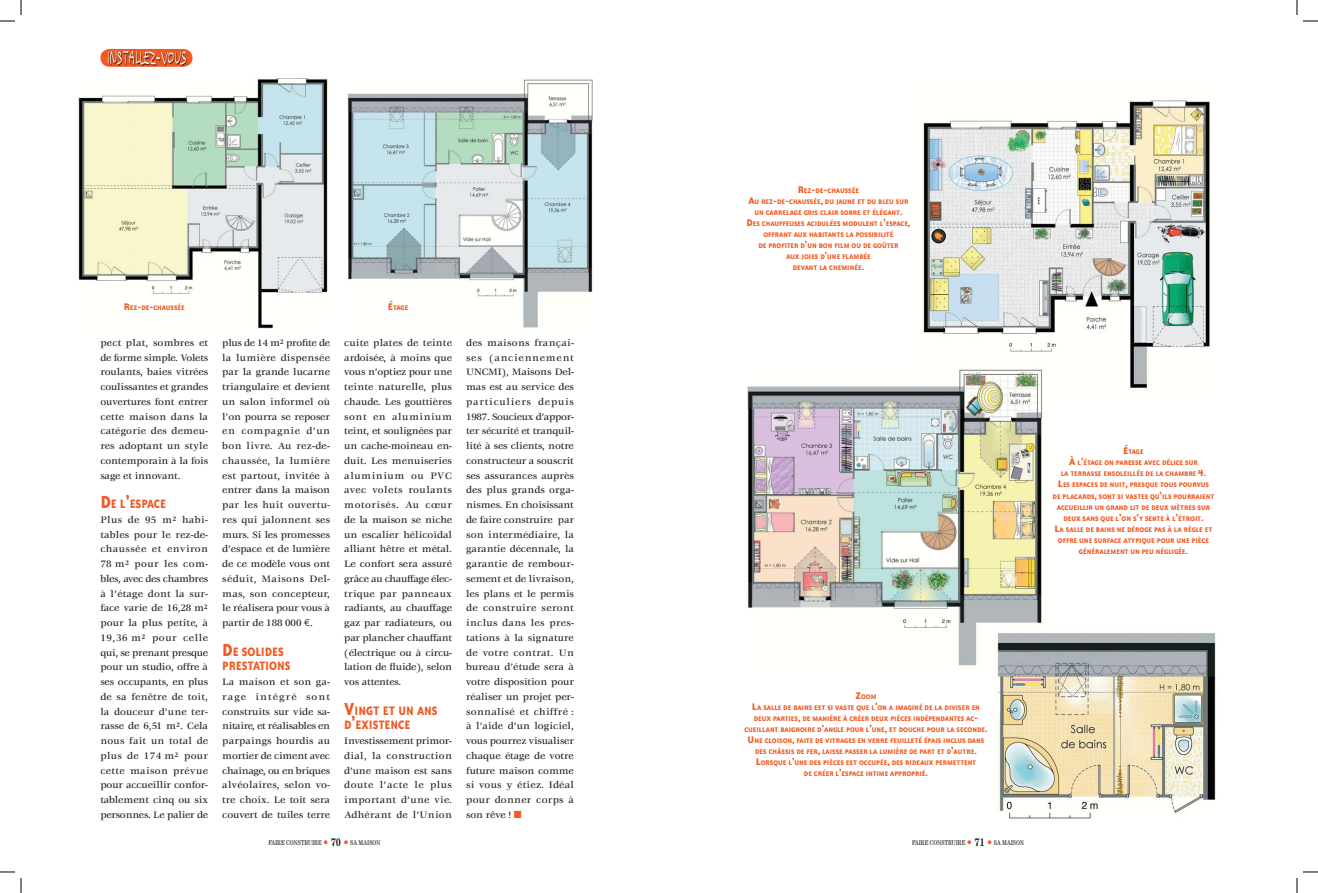
<style>
.page{position:relative;width:1318px;height:893px;background:#fff}
.page>*{position:absolute;margin:0;border:0;box-sizing:border-box;transform-origin:0 0}
.t1{font:700 14px/14.7px "Bailey Sans ITC";color:#f15a22;scale:.9 1}
.t2{font:500 10.2px/14.7px "Veljovic";letter-spacing:-.01em;color:#231f20;text-align:justify}
.t3{font:700 7.7px/11px "Bailey Sans ITC";color:#f15a22;text-align:center}
.t4{font:condensed 7px "Century";color:#231f20;scale:.95 1}
.s1{font-size:11px}
.s2{font-size:20px}
.s3{font-family:"Euro Mono";font-weight:400}
.s4{color:#f15a22}
.s5{font-size:11px;color:#f15a22}
.s6{font-weight:700;font-size:11px}
</style>
<div class="page">
<img style="left:100px;top:49px;width:92px;height:18px">
<img style="left:347px;top:79px;width:247px;height:249px">
<img style="left:78px;top:78px;width:250px;height:251px">
<img style="left:923px;top:99px;width:287px;height:289px">
<img style="left:747px;top:363px;width:303px;height:303px">
<img style="left:993px;top:628px;width:224px;height:190px">
<svg style="left:1303px;top:20px;width:15px;height:2px"></svg>
<svg style="left:1303px;top:871px;width:15px;height:1px"></svg>
<svg style="left:0;top:0;width:22px;height:22px"></svg>
<svg style="left:0;top:871px;width:22px;height:21px"></svg>
<svg style="left:1296px;top:0;width:1px;height:15px"></svg>
<svg style="left:1296px;top:878px;width:1px;height:14px"></svg>
<p class="t3" style="left:124px;top:303px;width:63px"><span class="s1">R</span>EZ<span class="s1">-</span>DE<span class="s1">-</span>CHAUSSÉE</p>
<p class="t3" style="left:388px;top:303px;width:22px"><span class="s1">É</span>TAGE</p>
<p class="t2" style="left:100px;top:336px;width:109px">pect plat, sombres et de forme simple. Volets roulants, baies vitrées coulissantes et grandes ouvertures font entrer cette maison dans la catégorie des demeu&shy;res adoptant un style contemporain à la fois sage et innovant.</p>
<h1 class="t1" style="left:100px;top:498px;width:74px"><span class="s2">D</span>E L<span class="s2">’</span>ESPACE</h1>
<p class="t2" style="left:100px;top:513px;width:109px">Plus de 95 m² habi&shy;tables pour le rez-de&shy;chaussée et environ 78 m² pour les com&shy;bles, avec des chambres à l’étage dont la sur&shy;face varie de 16,28 m² pour la plus petite, à 19,36 m² pour celle qui, se prenant presque pour un studio, offre à ses occupants, en plus de sa fenêtre de toit, la douceur d’une ter&shy;rasse de 6,51 m². Cela nous fait un total de plus de 174 m² pour cette maison prévue pour accueillir confor&shy;tablement cinq ou six personnes. Le palier de</p>
<p class="t2" style="left:222px;top:336px;width:109px">plus de 14 m² profite de la lumière dispensée par la grande lucarne triangulaire et devient un salon informel où l’on pourra se reposer en compagnie d’un bon livre. Au rez-de&shy;chaussée, la lumière est partout, invitée à entrer dans la maison par les huit ouvertu&shy;res qui jalonnent ses murs. Si les promesses d’espace et de lumière de ce modèle vous ont séduit, Maisons Del&shy;mas, son concepteur, le réalisera pour vous à partir de 188 000 <span class="s3">€</span>.</p>
<h1 class="t1" style="left:222px;top:645px;width:77px"><span class="s2">D</span>E SOLIDES<br>PRESTATIONS</h1>
<p class="t2" style="left:222px;top:675px;width:109px">La maison et son ga&shy;rage intégré sont construits sur vide sa&shy;nitaire, et réalisables en parpaings hourdis au mortier de ciment avec chaînage, ou en briques alvéolaires, selon vo&shy;tre choix. Le toit sera couvert de tuiles terre</p>
<p class="t2" style="left:344px;top:336px;width:109px">cuite plates de teinte ardoisée, à moins que vous n’optiez pour une teinte naturelle, plus chaude. Les gouttières sont en aluminium teint, et soulignées par un cache-moineau en&shy;duit. Les menuiseries aluminium ou PVC avec volets roulants motorisés. Au cœur de la maison se niche un escalier hélicoïdal alliant hêtre et métal.<br>Le confort sera assuré grâce au chauffage élec&shy;trique par panneaux radiants, au chauffage gaz par radiateurs, ou par plancher chauffant (électrique ou à circu&shy;lation de fluide), selon vos attentes.</p>
<h1 class="t1" style="left:344px;top:704px;width:105px"><span class="s2">V</span>INGT ET UN ANS<br>D<span class="s2">’</span>EXISTENCE</h1>
<p class="t2" style="left:344px;top:734px;width:109px">Investissement primor&shy;dial, la construction d’une maison est sans doute l’acte le plus important d’une vie.<br>Adhérant de l’Union</p>
<p class="t2" style="left:466px;top:336px;width:109px">des maisons françai&shy;ses (anciennement UNCMI), Maisons Del&shy;mas est au service des particuliers depuis 1987. Soucieux d’appor&shy;ter sécurité et tranquil&shy;lité à ses clients, notre constructeur a souscrit ses assurances auprès des plus grands orga&shy;nismes. En choisissant de faire construire par son intermédiaire, la garantie décennale, la garantie de rembour&shy;sement et de livraison, les plans et le permis de construire seront inclus dans les pres&shy;tations à la signature de votre contrat. Un bureau d’étude sera à votre disposition pour réaliser un projet per&shy;sonnalisé et chiffré : à l’aide d’un logiciel, vous pourrez visualiser chaque étage de votre future maison comme si vous y étiez. Idéal pour donner corps à son rêve ! <span class="s4">■</span></p>
<p class="t3" style="left:746px;top:186px;width:165px"><span class="s1">R</span>EZ<span class="s1">-</span>DE<span class="s1">-</span>CHAUSSÉE<br><span class="s1">A</span>U REZ<span class="s1">-</span>DE<span class="s1">-</span>CHAUSSÉE<span class="s1">,</span> DU JAUNE ET DU BLEU SUR UN CARRELAGE GRIS CLAIR SOBRE ET ÉLÉGANT<span class="s1">.<br>D</span>ES CHAUFFEUSES ACIDULÉES MODULENT L<span class="s1">’</span>ESPACE<span class="s1">, </span>OFFRANT AUX HABITANTS LA POSSIBILITÉ<br>DE PROFITER D<span class="s1">’</span>UN BON FILM OU DE GOÛTER<br>AUX JOIES D<span class="s1">’</span>UNE FLAMBÉE<br>DEVANT LA CHEMINÉE<span class="s1">.</span></p>
<p class="t3" style="left:744px;top:691px;width:245px"><span class="s1">Z</span>OOM<br><span class="s1">L</span>A SALLE DE BAINS EST SI VASTE QUE L<span class="s1">’</span>ON A IMAGINÉ DE LA DIVISER EN DEUX PARTIES<span class="s1">,</span> DE MANIÈRE À CRÉER DEUX PIÈCES INDÉPENDANTES AC<span class="s1">-</span>CUEILLANT BAIGNOIRE D<span class="s1">’</span>ANGLE POUR L<span class="s1">’</span>UNE<span class="s1">,</span> ET DOUCHE POUR LA SECONDE<span class="s1">.<br>U</span>NE CLOISON<span class="s1">,</span> FAITE DE VITRAGES EN VERRE FEUILLETÉ ÉPAIS INCLUS DANS DES CHÂSSIS DE FER<span class="s1">,</span> LAISSE PASSER LA LUMIÈRE DE PART ET D<span class="s1">’</span>AUTRE<span class="s1">.<br>L</span>ORSQUE L<span class="s1">’</span>UNE DES PIÈCES EST OCCUPÉE<span class="s1">,</span> DES RIDEAUX PERMETTENT<br>DE CRÉER L<span class="s1">’</span>ESPACE INTIME APPROPRIÉ<span class="s1">.</span></p>
<p class="t4" style="left:268px;top:840px;width:119px">FAIRE CONSTRUIRE <span class="s5">•</span> <span class="s6">70</span> <span class="s5">•</span> SA MAISON</p>
<p class="t4" style="left:912px;top:840px;width:119px">FAIRE CONSTRUIRE <span class="s5">•</span> <span class="s6">71</span> <span class="s5">•</span> SA MAISON</p>
<p class="t3" style="left:1052px;top:447px;width:163px"><span class="s1">É</span>TAGE<br><span class="s1">À</span> L<span class="s1">’</span>ÉTAGE ON PARESSE AVEC DÉLICE SUR<br>LA TERRASSE ENSOLEILLÉE DE LA CHAMBRE <span class="s1">4.<br>L</span>ES ESPACES DE NUIT<span class="s1">,</span> PRESQUE TOUS POURVUS<br>DE PLACARDS<span class="s1">,</span> SONT SI VASTES QU<span class="s1">’</span>ILS POURRAIENT ACCUEILLIR UN GRAND LIT DE DEUX MÈTRES SUR DEUX SANS QUE L<span class="s1">’</span>ON S<span class="s1">’</span>Y SENTE À L<span class="s1">’</span>ÉTROIT<span class="s1">.<br>L</span>A SALLE DE BAINS NE DÉROGE PAS À LA RÈGLE ET OFFRE UNE SURFACE ATYPIQUE POUR UNE PIÈCE GÉNÉRALEMENT UN PEU NÉGLIGÉE<span class="s1">.</span></p>
</div>
